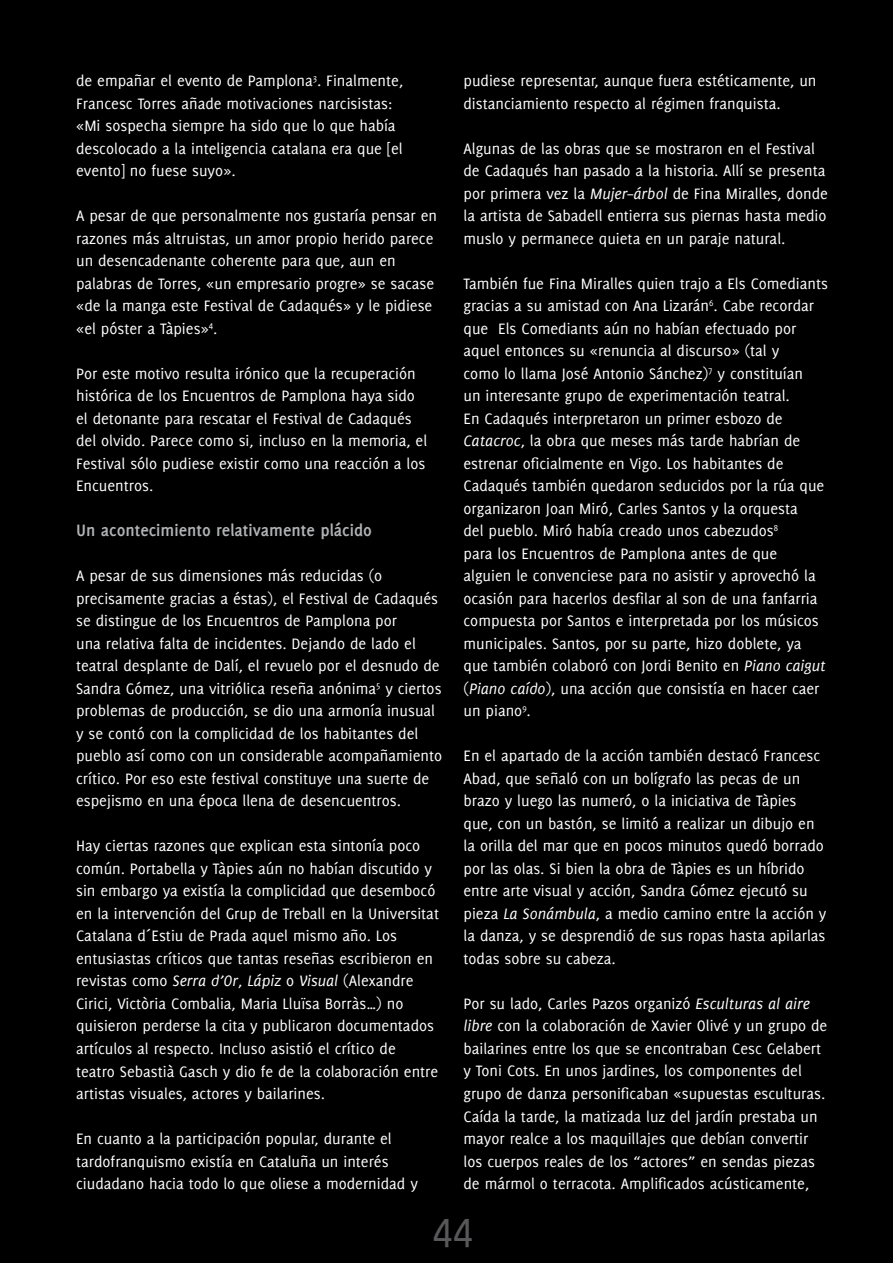
<style>
.page{position:relative;width:893px;height:1263px;background:#000}
.page>*{position:absolute;margin:0;border:0;box-sizing:border-box;transform-origin:0 0}
.t1{font:45px "Delicious";color:#58585a}
.t2{font:700 18px "Delicious";color:#b1b3b4}
.t3{font:16.5px/22.5px "Delicious";color:#fff}
.s1{font-style:italic}
</style>
<div class="page">
<p class="t3" style="left:463px;top:70px;width:355px">pudiese representar, aunque fuera estéticamente, un distanciamiento respecto al régimen franquista.</p>
<p class="t3" style="left:463px;top:137px;width:366px">Algunas de las obras que se mostraron en el Festival de Cadaqués han pasado a la historia. Allí se presenta por primera vez la <span class="s1">Mujer–árbol</span> de Fina Miralles, donde la artista de Sabadell entierra sus piernas hasta medio muslo y permanece quieta en un paraje natural.</p>
<p class="t3" style="left:463px;top:272px;width:366px">También fue Fina Miralles quien trajo a Els Comediants gracias a su amistad con Ana Lizarán<sup>6</sup>. Cabe recordar que Els Comediants aún no habían efectuado por aquel entonces su «renuncia al discurso» (tal y<br>como lo llama José Antonio Sánchez)<sup>7</sup> y constituían<br>un interesante grupo de experimentación teatral.<br>En Cadaqués interpretaron un primer esbozo de <span class="s1">Catacroc</span>, la obra que meses más tarde habrían de estrenar oficialmente en Vigo. Los habitantes de Cadaqués también quedaron seducidos por la rúa que organizaron Joan Miró, Carles Santos y la orquesta<br>del pueblo. Miró había creado unos cabezudos<sup>8<br></sup>para los Encuentros de Pamplona antes de que alguien le convenciese para no asistir y aprovechó la ocasión para hacerlos desfilar al son de una fanfarria compuesta por Santos e interpretada por los músicos municipales. Santos, por su parte, hizo doblete, ya que también colaboró con Jordi Benito en <span class="s1">Piano caigut </span>(<span class="s1">Piano caído</span>), una acción que consistía en hacer caer un piano<sup>9</sup>.</p>
<p class="t3" style="left:463px;top:744px;width:364px">En el apartado de la acción también destacó Francesc Abad, que señaló con un bolígrafo las pecas de un brazo y luego las numeró, o la iniciativa de Tàpies que, con un bastón, se limitó a realizar un dibujo en la orilla del mar que en pocos minutos quedó borrado por las olas. Si bien la obra de Tàpies es un híbrido entre arte visual y acción, Sandra Gómez ejecutó su pieza <span class="s1">La Sonámbula</span>, a medio camino entre la acción y la danza, y se desprendió de sus ropas hasta apilarlas todas sobre su cabeza.</p>
<p class="t3" style="left:463px;top:992px;width:365px">Por su lado, Carles Pazos organizó <span class="s1">Esculturas al aire libre</span> con la colaboración de Xavier Olivé y un grupo de bailarines entre los que se encontraban Cesc Gelabert y Toni Cots. En unos jardines, los componentes del grupo de danza personificaban «supuestas esculturas.<br>Caída la tarde, la matizada luz del jardín prestaba un mayor realce a los maquillajes que debían convertir los cuerpos reales de los “actores” en sendas piezas de mármol o terracota. Amplificados acústicamente,</p>
<h1 class="t1" style="left:433px;top:1201px;width:42px">44</h1>
<p class="t3" style="left:76px;top:69px;width:329px">de empañar el evento de Pamplona<sup>3</sup>. Finalmente, Francesc Torres añade motivaciones narcisistas: «Mi sospecha siempre ha sido que lo que había descolocado a la inteligencia catalana era que [el evento] no fuese suyo».</p>
<p class="t3" style="left:76px;top:204px;width:363px">A pesar de que personalmente nos gustaría pensar en razones más altruistas, un amor propio herido parece un desencadenante coherente para que, aun en palabras de Torres, «un empresario progre» se sacase «de la manga este Festival de Cadaqués» y le pidiese «el póster a Tàpies»<sup>4</sup>.</p>
<p class="t3" style="left:76px;top:362px;width:353px">Por este motivo resulta irónico que la recuperación histórica de los Encuentros de Pamplona haya sido el detonante para rescatar el Festival de Cadaqués del olvido. Parece como si, incluso en la memoria, el Festival sólo pudiese existir como una reacción a los Encuentros.</p>
<p class="t2" style="left:76px;top:520px;width:297px">Un acontecimiento relativamente plácido</p>
<p class="t3" style="left:76px;top:564px;width:368px">A pesar de sus dimensiones más reducidas (o precisamente gracias a éstas), el Festival de Cadaqués se distingue de los Encuentros de Pamplona por<br>una relativa falta de incidentes. Dejando de lado el teatral desplante de Dalí, el revuelo por el desnudo de Sandra Gómez, una vitriólica reseña anónima<sup>5</sup> y ciertos problemas de producción, se dio una armonía inusual y se contó con la complicidad de los habitantes del pueblo así como con un considerable acompañamiento crítico. Por eso este festival constituye una suerte de espejismo en una época llena de desencuentros.</p>
<p class="t3" style="left:76px;top:834px;width:364px">Hay ciertas razones que explican esta sintonía poco común. Portabella y Tàpies aún no habían discutido y sin embargo ya existía la complicidad que desembocó en la intervención del Grup de Treball en la Universitat Catalana d´Estiu de Prada aquel mismo año. Los entusiastas críticos que tantas reseñas escribieron en revistas como <span class="s1">Serra d’Or</span>, <span class="s1">Lápiz</span> o <span class="s1">Visual</span> (Alexandre Cirici, Victòria Combalia, Maria Lluïsa Borràs…) no quisieron perderse la cita y publicaron documentados artículos al respecto. Incluso asistió el crítico de<br>teatro Sebastià Gasch y dio fe de la colaboración entre artistas visuales, actores y bailarines.</p>
<p class="t3" style="left:76px;top:1127px;width:343px">En cuanto a la participación popular, durante el tardofranquismo existía en Cataluña un interés ciudadano hacia todo lo que oliese a modernidad y</p>
</div>
